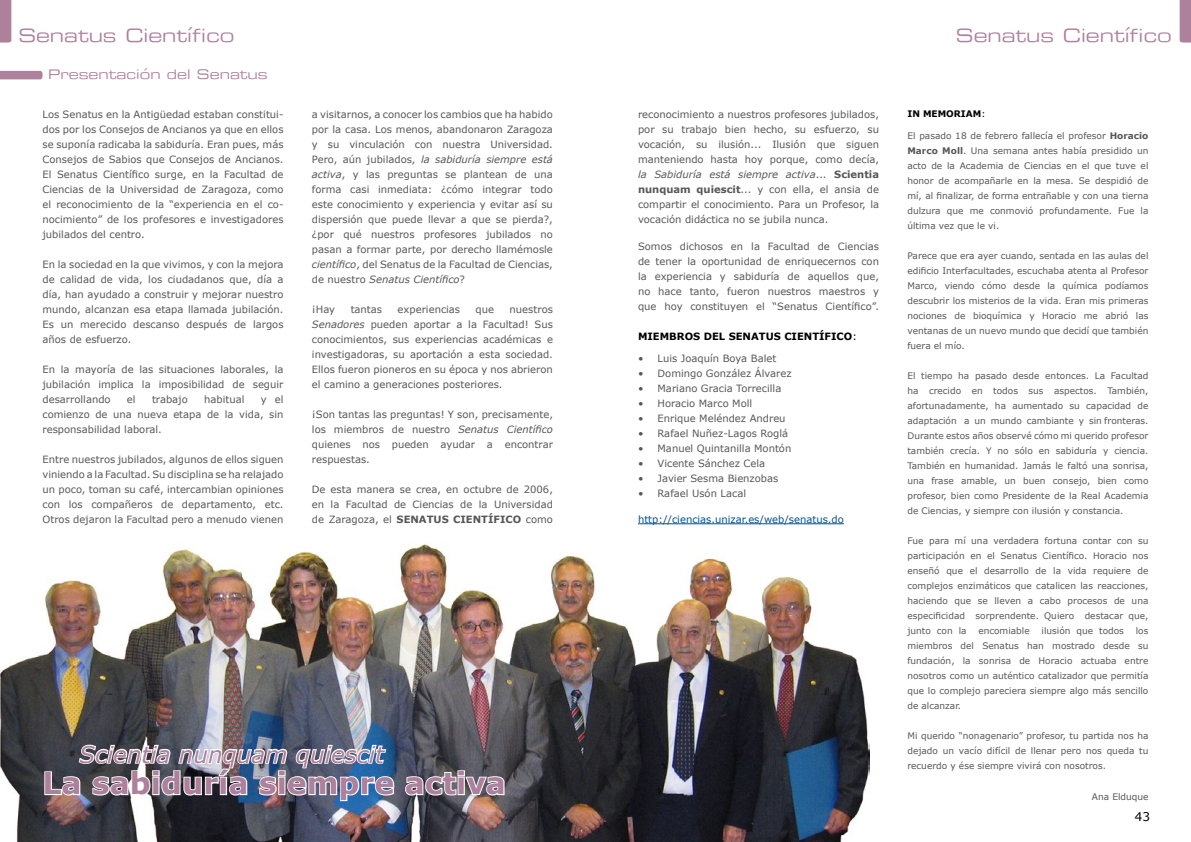
<style>
.page{position:relative;width:1191px;height:842px;background:#fff}
.page>*{position:absolute;margin:0;border:0;box-sizing:border-box;transform-origin:0 0}
.t1{font:700 30px "Verdana";color:#ad809c}
.t2{font:italic 23px "Verdana";color:#ad809c}
.t3{font:18px "Eurostile Extended Two";color:#ad809c}
.t4{font:13px "Eurostile Extended Two";color:#ad809c}
.t5{font:12px "Verdana";color:#000}
.t6{font:10px/15px "Verdana";color:#575759;text-align:justify}
.t7{font:10px "Verdana";color:#005191}
.t8{font:700 10px "Verdana";color:#000}
.t9{font:9px/15px "Verdana";color:#575759;text-align:justify}
.t10{font:700 9px "Verdana";color:#000}
.s1{font-style:italic}
.s2{font-weight:700}
.s3{font-weight:400}
</style>
<div class="page">
<img style="left:0;top:544px;width:870px;height:298px">
<img style="left:43px;top:737px;width:352px;height:65px">
<svg style="left:403px;top:769px;width:102px;height:28px"></svg>
<hr style="left:638px;top:523px;width:206px;height:1px;background:#005191">
<svg style="left:0;top:0;width:11px;height:43px"></svg>
<svg style="left:0;top:71px;width:43px;height:8px"></svg>
<svg style="left:1179px;top:0;width:12px;height:43px"></svg>
<h3 class="t3" style="left:18px;top:24px;width:217px">Senatus Científico</h3>
<h3 class="t4" style="left:48px;top:66px;width:221px">Presentación del Senatus</h3>
<p class="t6" style="left:43px;top:107px;width:242px">Los Senatus en la Antigüedad estaban constitui&shy;dos por los Consejos de Ancianos ya que en ellos se suponía radicaba la sabiduría. Eran pues, más Consejos de Sabios que Consejos de Ancianos.<br>El Senatus Científico surge, en la Facultad de Ciencias de la Universidad de Zaragoza, como el reconocimiento de la “experiencia en el co&shy;nocimiento” de los profesores e investigadores jubilados del centro.</p>
<p class="t6" style="left:43px;top:257px;width:242px">En la sociedad en la que vivimos, y con la mejora de calidad de vida, los ciudadanos que, día a día, han ayudado a construir y mejorar nuestro mundo, alcanzan esa etapa llamada jubilación.<br>Es un merecido descanso después de largos años de esfuerzo.</p>
<p class="t6" style="left:43px;top:362px;width:242px">En la mayoría de las situaciones laborales, la jubilación implica la imposibilidad de seguir desarrollando</p>
<p class="t6" style="left:43px;top:392px;width:242px;text-indent:218px">y el comienzo de una nueva etapa de la vida, sin responsabilidad laboral.</p>
<p class="t6" style="left:43px;top:452px;width:242px">Entre nuestros jubilados, algunos de ellos siguen viniendo a la Facultad. Su disciplina se ha relajado un poco, toman su café, intercambian opiniones con los compañeros de departamento, etc.<br>Otros dejaron la Facultad pero a menudo vienen</p>
<p class="t6" style="left:127px;top:392px;width:10px">el</p>
<p class="t6" style="left:152px;top:392px;width:37px">trabajo</p>
<p class="t6" style="left:204px;top:392px;width:42px">habitual</p>
<p class="t6" style="left:312px;top:107px;width:242px">a visitarnos, a conocer los cambios que ha habido por la casa. Los menos, abandonaron Zaragoza y su vinculación con nuestra Universidad.<br>Pero, aún jubilados, <span class="s1">la sabiduría siempre está activa</span>, y las preguntas se plantean de una forma casi inmediata: ¿cómo integrar todo este conocimiento y experiencia y evitar así su dispersión que puede llevar a que se pierda?, ¿por qué nuestros profesores jubilados no pasan a formar parte, por derecho llamémosle <span class="s1">científico</span>, del Senatus de la Facultad de Ciencias, de nuestro <span class="s1">Senatus Científico</span>?</p>
<p class="t6" style="left:312px;top:302px;width:25px">¡Hay</p>
<p class="t6" style="left:351px;top:302px;width:33px">tantas</p>
<p class="t6" style="left:397px;top:302px;width:64px">experiencias</p>
<p class="t6" style="left:475px;top:302px;width:20px">que</p>
<p class="t6" style="left:312px;top:302px;width:242px;text-indent:198px">nuestros <span class="s1">Senadores</span> pueden aportar a la Facultad! Sus conocimientos, sus experiencias académicas e investigadoras, su aportación a esta sociedad.<br>Ellos fueron pioneros en su época y nos abrieron el camino a generaciones posteriores.</p>
<p class="t6" style="left:312px;top:407px;width:242px">¡Son tantas las preguntas! Y son, precisamente, los miembros de nuestro <span class="s1">Senatus Científico </span>quienes nos pueden ayudar a encontrar respuestas.</p>
<p class="t6" style="left:312px;top:482px;width:242px">De esta manera se crea, en octubre de 2006, en la Facultad de Ciencias de la Universidad de Zaragoza, el <span class="s2">SENATUS CIENTÍFICO</span> como</p>
<h2 class="t2" style="left:79px;top:740px;width:306px">Scientia nunquam quiescit</h2>
<h1 class="t1" style="left:43px;top:764px;width:465px">La sabiduría siempre activa</h1>
<p class="t6" style="left:638px;top:107px;width:242px">reconocimiento a nuestros profesores jubilados, por su trabajo bien hecho, su esfuerzo, su vocación, su ilusión... Ilusión que siguen manteniendo hasta hoy porque, como decía, <span class="s1">la Sabiduría está siempre activa</span>... <span class="s2">Scientia nunquam quiescit</span>... y con ella, el ansia de compartir el conocimiento. Para un Profesor, la vocación didáctica no se jubila nunca.</p>
<p class="t6" style="left:638px;top:239px;width:242px">Somos dichosos en la Facultad de Ciencias de tener la oportunidad de enriquecernos con la experiencia y sabiduría de aquellos que, no hace tanto, fueron nuestros maestros y que hoy constituyen el “Senatus Científico”.</p>
<p class="t8" style="left:638px;top:330px;width:220px">MIEMBROS DEL SENATUS CIENTÍFICO<span class="s3">:</span></p>
<p class="t6" style="left:638px;top:351px;width:140px">• Luis Joaquín Boya Balet</p>
<p class="t6" style="left:638px;top:366px;width:155px">• Domingo González Álvarez</p>
<p class="t6" style="left:638px;top:381px;width:145px">• Mariano Gracia Torrecilla</p>
<p class="t6" style="left:638px;top:396px;width:116px">• Horacio Marco Moll</p>
<p class="t6" style="left:638px;top:411px;width:149px">• Enrique Meléndez Andreu</p>
<p class="t6" style="left:638px;top:426px;width:152px">• Rafael Nuñez-Lagos Roglá</p>
<p class="t6" style="left:638px;top:441px;width:155px">• Manuel Quintanilla Montón</p>
<p class="t6" style="left:638px;top:456px;width:129px">• Vicente Sánchez Cela</p>
<p class="t6" style="left:638px;top:471px;width:142px">• Javier Sesma Bienzobas</p>
<p class="t6" style="left:638px;top:486px;width:110px">• Rafael Usón Lacal</p>
<p class="t7" style="left:638px;top:513px;width:207px">http://ciencias.unizar.es/web/senatus.do</p>
<h3 class="t3" style="left:956px;top:23px;width:217px">Senatus Científico</h3>
<p class="t10" style="left:907px;top:108px;width:80px">IN MEMORIAM<span class="s3">:</span></p>
<p class="t9" style="left:907px;top:128px;width:242px">El pasado 18 de febrero fallecía el profesor <span class="s2">Horacio Marco Moll</span>. Una semana antes había presidido un acto de la Academia de Ciencias en el que tuve el honor de acompañarle en la mesa. Se despidió de mí, al finalizar, de forma entrañable y con una tierna dulzura que me conmovió profundamente. Fue la última vez que le vi.</p>
<p class="t9" style="left:907px;top:248px;width:242px">Parece que era ayer cuando, sentada en las aulas del edificio Interfacultades, escuchaba atenta al Profesor Marco, viendo cómo desde la química podíamos descubrir los misterios de la vida. Eran mis primeras nociones de bioquímica y Horacio me abrió las ventanas de un nuevo mundo que decidí que también fuera el mío.</p>
<p class="t9" style="left:907px;top:368px;width:242px">El tiempo ha pasado desde entonces. La Facultad ha crecido en todos sus aspectos. También, afortunadamente, ha aumentado su capacidad de adaptación a un mundo cambiante y sin fronteras.<br>Durante estos años observé cómo mi querido profesor también crecía. Y no sólo en sabiduría y ciencia.<br>También en humanidad. Jamás le faltó una sonrisa, una frase amable, un buen consejo, bien como profesor, bien como Presidente de la Real Academia de Ciencias, y siempre con ilusión y constancia.</p>
<p class="t9" style="left:907px;top:533px;width:242px">Fue para mí una verdadera fortuna contar con su participación en el Senatus Científico. Horacio nos enseñó que el desarrollo de la vida requiere de complejos enzimáticos que catalicen las reacciones, haciendo que se lleven a cabo procesos de una especificidad sorprendente. Quiero destacar que, junto con la</p>
<p class="t9" style="left:978px;top:623px;width:53px">encomiable</p>
<p class="t9" style="left:1041px;top:623px;width:84px">ilusión que todos</p>
<p class="t9" style="left:907px;top:623px;width:242px;text-indent:228px">los miembros del Senatus han mostrado desde su fundación, la sonrisa de Horacio actuaba entre nosotros como un auténtico catalizador que permitía que lo complejo pareciera siempre algo más sencillo de alcanzar.</p>
<p class="t9" style="left:907px;top:728px;width:242px">Mi querido “nonagenario” profesor, tu partida nos ha dejado un vacío difícil de llenar pero nos queda tu recuerdo y ése siempre vivirá con nosotros.</p>
<p class="t9" style="left:1091px;top:789px;width:58px">Ana Elduque</p>
<p class="t5" style="left:1134px;top:809px;width:17px">43</p>
</div>
